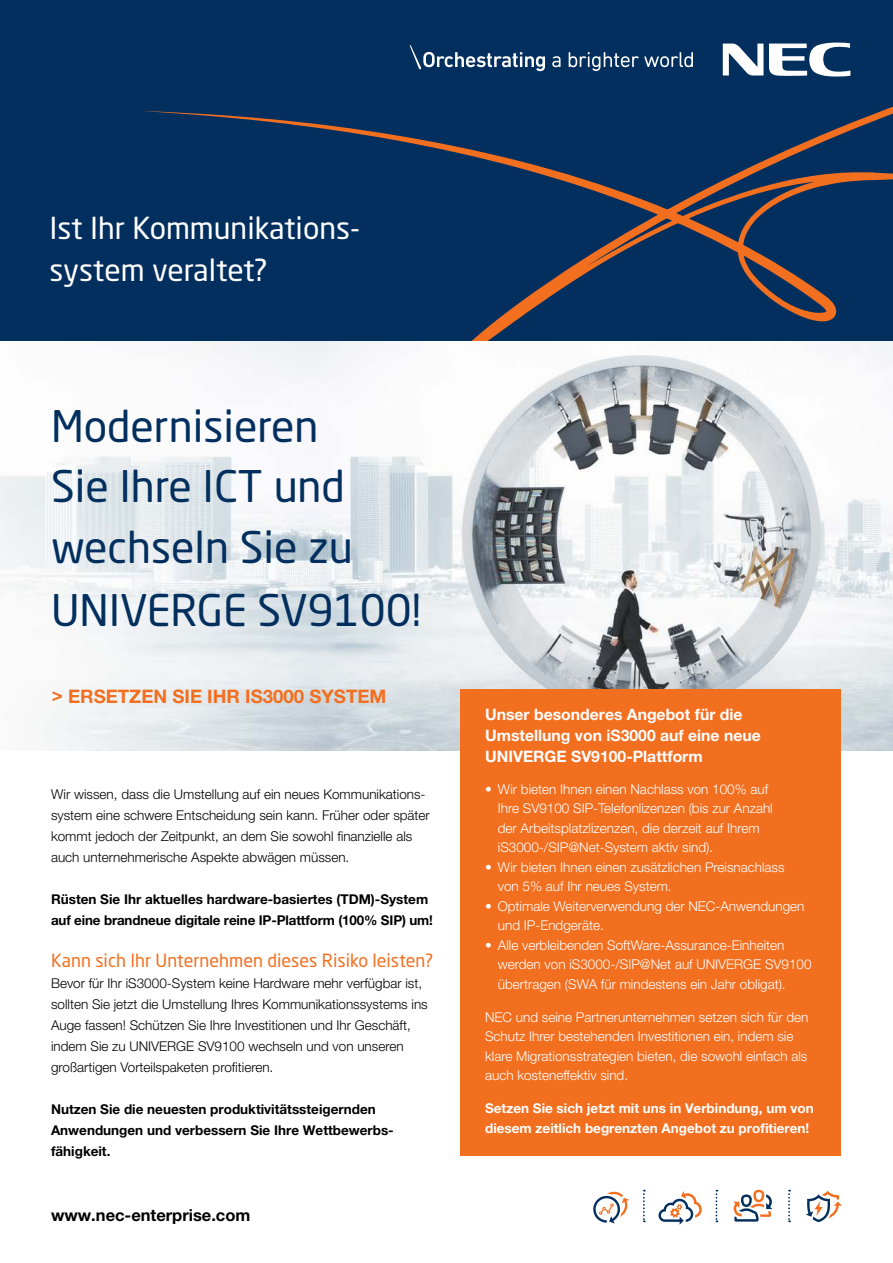
<style>
.page{position:relative;width:893px;height:1263px;background:#fff}
.page>*{position:absolute;margin:0;border:0;box-sizing:border-box;transform-origin:0 0}
.t1{font:43.05px/61.2px "Neo Sans Std";color:#022f5e}
.t2{font:30px/42px "Neo Sans Std";color:#fff}
.t3{font:700 18.6px "Helvetica Neue LT Pro";color:#f36f20}
.t4{font:18px "Neo Sans Std";color:#f36f20}
.t5{font:700 16.5px "Helvetica Neue LT Pro";color:#000}
.t6{font:700 15.75px/21px "Helvetica Neue LT Pro";color:#fff}
.t7{font:300 13.5px/19.5px "Helvetica Neue LT Pro";color:#fff}
.t8{font:300 13.5px/21px "Helvetica Neue LT Pro";color:#000}
.t9{font:700 13.5px/21px "Helvetica Neue LT Pro";color:#000}
.t10{font:700 13.5px/19.5px "Helvetica Neue LT Pro";color:#fff}
</style>
<div class="page">
<img style="left:0;top:340px;width:893px;height:410px">
<div style="left:0;top:0;width:893px;height:340px;background:#022f5e"></div>
<svg style="left:142px;top:43px;width:751px;height:297px"></svg>
<svg style="left:552px;top:56px;width:8px;height:11px"></svg>
<svg style="left:569px;top:52px;width:124px;height:19px"></svg>
<svg style="left:410px;top:45px;width:135px;height:26px"></svg>
<svg style="left:723px;top:44px;width:40px;height:31px"></svg>
<svg style="left:769px;top:42px;width:81px;height:35px"></svg>
<svg style="left:593px;top:1192px;width:36px;height:31px"></svg>
<svg style="left:733px;top:1190px;width:39px;height:31px"></svg>
<svg style="left:658px;top:1191px;width:44px;height:34px"></svg>
<svg style="left:806px;top:1191px;width:36px;height:31px"></svg>
<svg style="left:788px;top:1190px;width:2px;height:32px"></svg>
<svg style="left:716px;top:1190px;width:1px;height:32px"></svg>
<svg style="left:643px;top:1190px;width:2px;height:32px"></svg>
<div style="left:460px;top:689px;width:381px;height:466px;background:#f36f20"></div>
<h2 class="t2" style="left:50px;top:206px;width:312px">Ist Ihr Kommunikations&shy;system veraltet?</h2>
<h1 class="t1" style="left:51px;top:395px;width:372px">Modernisieren<br>Sie Ihre ICT und wechseln Sie zu<br>UNIVERGE SV9100!</h1>
<h3 class="t3" style="left:52px;top:684px;width:336px">&gt; ERSETZEN SIE IHR IS3000 SYSTEM</h3>
<p class="t8" style="left:51px;top:783px;width:380px">Wir wissen, dass die Umstellung auf ein neues Kommunikations&shy;system eine schwere Entscheidung sein kann. Früher oder später kommt jedoch der Zeitpunkt, an dem Sie sowohl finanzielle als auch unternehmerische Aspekte abwägen müssen.</p>
<p class="t9" style="left:51px;top:888px;width:383px">Rüsten Sie Ihr aktuelles hardware-basiertes (TDM)-System auf eine brandneue digitale reine IP-Plattform (100% SIP) um!</p>
<h3 class="t4" style="left:51px;top:949px;width:384px">Kann sich Ihr Unternehmen dieses Risiko leisten?</h3>
<p class="t8" style="left:51px;top:972px;width:378px">Bevor für Ihr iS3000-System keine Hardware mehr verfügbar ist, sollten Sie jetzt die Umstellung Ihres Kommunikationssystems ins Auge fassen! Schützen Sie Ihre Investitionen und Ihr Geschäft, indem Sie zu UNIVERGE SV9100 wechseln und von unseren großartigen Vorteilspaketen profitieren.</p>
<p class="t9" style="left:51px;top:1098px;width:344px">Nutzen Sie die neuesten produktivitätssteigernden<br>Anwendungen und verbessern Sie Ihre Wettbewerbs&shy;fähigkeit.</p>
<p class="t5" style="left:51px;top:1204px;width:201px">www.nec-enterprise.com</p>
<p class="t6" style="left:485px;top:704px;width:277px">Unser besonderes Angebot für die<br>Umstellung von iS3000 auf eine neue<br>UNIVERGE SV9100-Plattform</p>
<p class="t7" style="left:498px;top:779px;width:276px;text-indent:-13px">• Wir bieten Ihnen einen Nachlass von 100% auf Ihre SV9100 SIP-Telefonlizenzen (bis zur Anzahl der Arbeitsplatzlizenzen, die derzeit auf Ihrem iS3000-/SIP@Net-System aktiv sind).</p>
<p class="t7" style="left:498px;top:857px;width:288px;text-indent:-13px">• Wir bieten Ihnen einen zusätzlichen Preisnachlass von 5% auf Ihr neues System.</p>
<p class="t7" style="left:498px;top:896px;width:308px;text-indent:-13px">• Optimale Weiterverwendung der NEC-Anwendungen und IP-Endgeräte.</p>
<p class="t7" style="left:498px;top:935px;width:315px;text-indent:-13px">• Alle verbleibenden SoftWare-Assurance-Einheiten werden von iS3000-/SIP@Net auf UNIVERGE SV9100 übertragen (SWA für mindestens ein Jahr obligat).</p>
<p class="t7" style="left:485px;top:1007px;width:325px">NEC und seine Partnerunternehmen setzen sich für den Schutz Ihrer bestehenden Investitionen ein, indem sie klare Migrationsstrategien bieten, die sowohl einfach als auch kosteneffektiv sind.</p>
<p class="t10" style="left:485px;top:1098px;width:330px">Setzen Sie sich jetzt mit uns in Verbindung, um von diesem zeitlich begrenzten Angebot zu profitieren!</p>
</div>
